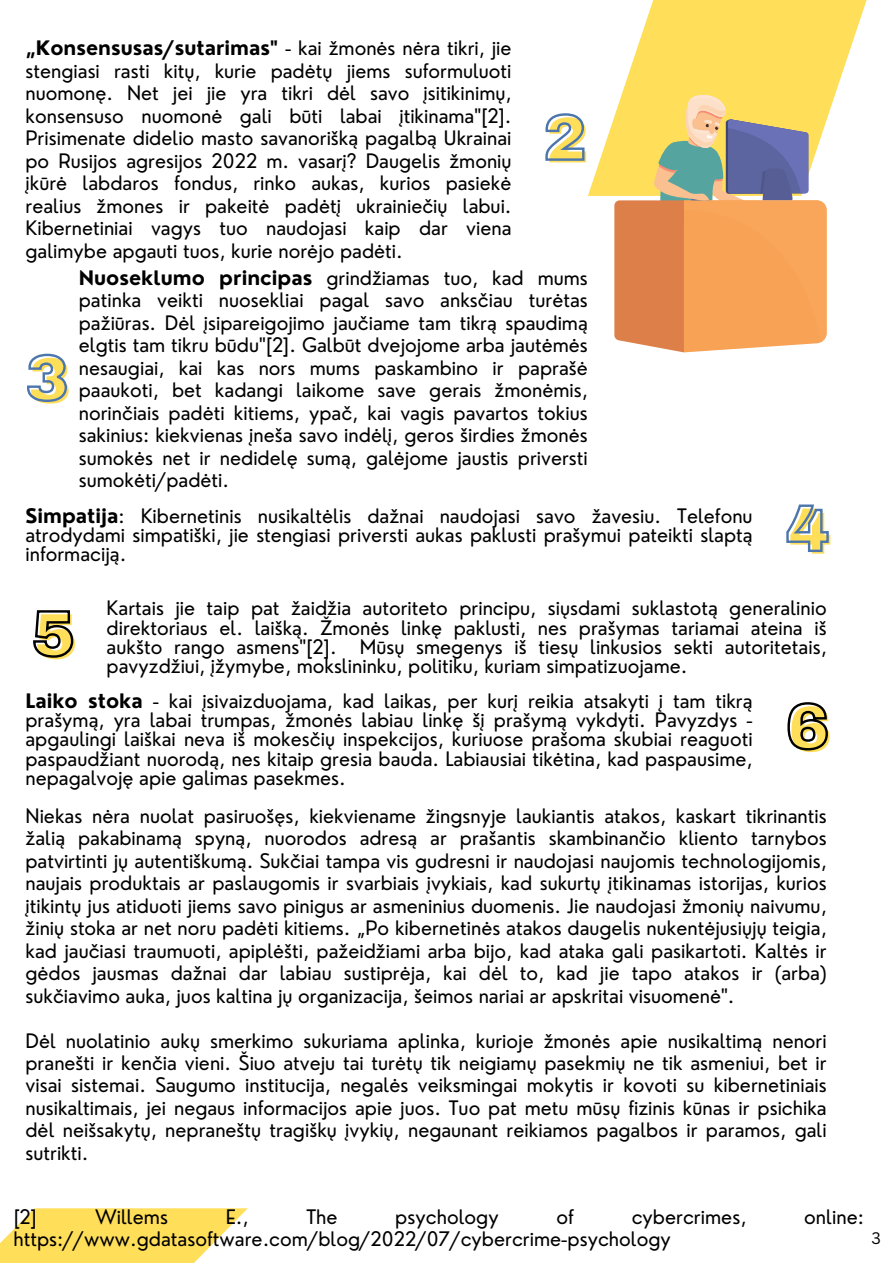
<style>
.page{position:relative;width:893px;height:1264px;background:#fff}
.page>*{position:absolute;margin:0;border:0;box-sizing:border-box;transform-origin:0 0}
.t1{font:900 64.5px "Archivo";color:#ffde59}
.t2{font:19.5px/22.5px "Nourd";color:#000;text-align:justify}
.t3{font:16.2px "Canva Sans";color:#000}
.s1{font-weight:700}
</style>
<div class="page">
<svg style="left:588px;top:0;width:279px;height:196px;fill:#ffde59"></svg>
<div style="left:0;top:1208px;width:248px;height:54px;background:#ffde59"></div>
<svg style="left:614px;top:89px;width:212px;height:263px"></svg>
<svg style="left:545px;top:113px;width:40px;height:48px"></svg>
<svg style="left:27px;top:353px;width:40px;height:49px"></svg>
<svg style="left:786px;top:504px;width:43px;height:48px"></svg>
<svg style="left:33px;top:610px;width:41px;height:48px"></svg>
<svg style="left:787px;top:702px;width:41px;height:49px"></svg>
<p class="t2" style="left:25px;top:37px;width:487px"><span class="s1">„Konsensusas/sutarimas"</span> - kai žmonės nėra tikri, jie stengiasi rasti kitų, kurie padėtų jiems suformuluoti nuomonę. Net jei jie yra tikri dėl savo įsitikinimų, konsensuso nuomonė gali būti labai įtikinama"[2].<br>Prisimenate didelio masto savanorišką pagalbą Ukrainai po Rusijos agresijos 2022 m. vasarį? Daugelis žmonių įkūrė labdaros fondus, rinko aukas, kurios pasiekė realius žmones ir pakeitė padėtį ukrainiečių labui.<br>Kibernetiniai vagys tuo naudojasi kaip dar viena galimybe apgauti tuos, kurie norėjo padėti.</p>
<p class="t2" style="left:79px;top:266px;width:510px"><span class="s1">Nuoseklumo principas</span> grindžiamas tuo, kad mums patinka veikti nuosekliai pagal savo anksčiau turėtas pažiūras. Dėl įsipareigojimo jaučiame tam tikrą spaudimą elgtis tam tikru būdu"[2]. Galbūt dvejojome arba jautėmės nesaugiai, kai kas nors mums paskambino ir paprašė paaukoti, bet kadangi laikome save gerais žmonėmis, norinčiais padėti kitiems, ypač, kai vagis pavartos tokius sakinius: kiekvienas įneša savo indėlį, geros širdies žmonės sumokės net ir nedidelę sumą, galėjome jaustis priversti sumokėti/padėti.</p>
<p class="t2" style="left:25px;top:506px;width:728px;line-height:19px"><span class="s1">Simpatija</span>: Kibernetinis nusikaltėlis dažnai naudojasi savo žavesiu. Telefonu atrodydami simpatiški, jie stengiasi priversti aukas paklusti prašymui pateikti slaptą informaciją.</p>
<p class="t1" style="left:546px;top:106px;width:44px">2</p>
<p class="t1" style="left:28px;top:346px;width:44px">3</p>
<p class="t1" style="left:788px;top:497px;width:44px">4</p>
<p class="t2" style="left:107px;top:598px;width:721px;line-height:19px">Kartais jie taip pat žaidžia autoriteto principu, siųsdami suklastotą generalinio direktoriaus el. laišką. Žmonės linkę paklusti, nes prašymas tariamai ateina iš aukšto rango asmens"[2]. Mūsų smegenys iš tiesų linkusios sekti autoritetais,</p>
<p class="t1" style="left:35px;top:602px;width:44px">5</p>
<p class="t2" style="left:107px;top:654px;width:582px">pavyzdžiui, įžymybe, mokslininku, politiku, kuriam simpatizuojame.</p>
<p class="t2" style="left:25px;top:691px;width:728px;line-height:19px"><span class="s1">Laiko stoka</span> - kai įsivaizduojama, kad laikas, per kurį reikia atsakyti į tam tikrą prašymą, yra labai trumpas, žmonės labiau linkę šį prašymą vykdyti. Pavyzdys - apgaulingi laiškai neva iš mokesčių inspekcijos, kuriuose prašoma skubiai reaguoti paspaudžiant nuorodą, nes kitaip gresia bauda. Labiausiai tikėtina, kad paspausime, nepagalvoję apie galimas pasekmes.</p>
<p class="t1" style="left:788px;top:694px;width:44px">6</p>
<p class="t2" style="left:25px;top:804px;width:802px">Niekas nėra nuolat pasiruošęs, kiekviename žingsnyje laukiantis atakos, kaskart tikrinantis žalią pakabinamą spyną, nuorodos adresą ar prašantis skambinančio kliento tarnybos patvirtinti jų autentiškumą. Sukčiai tampa vis gudresni ir naudojasi naujomis technologijomis, naujais produktais ar paslaugomis ir svarbiais įvykiais, kad sukurtų įtikinamas istorijas, kurios įtikintų jus atiduoti jiems savo pinigus ar asmeninius duomenis. Jie naudojasi žmonių naivumu, žinių stoka ar net noru padėti kitiems. „Po kibernetinės atakos daugelis nukentėjusiųjų teigia, kad jaučiasi traumuoti, apiplėšti, pažeidžiami arba bijo, kad ataka gali pasikartoti. Kaltės ir gėdos jausmas dažnai dar labiau sustiprėja, kai dėl to, kad jie tapo atakos ir (arba) sukčiavimo auka, juos kaltina jų organizacija, šeimos nariai ar apskritai visuomenė".</p>
<p class="t2" style="left:25px;top:1028px;width:802px">Dėl nuolatinio aukų smerkimo sukuriama aplinka, kurioje žmonės apie nusikaltimą nenori pranešti ir kenčia vieni. Šiuo atveju tai turėtų tik neigiamų pasekmių ne tik asmeniui, bet ir visai sistemai. Saugumo institucija, negalės veiksmingai mokytis ir kovoti su kibernetiniais nusikaltimais, jei negaus informacijos apie juos. Tuo pat metu mūsų fizinis kūnas ir psichika dėl neišsakytų, nepraneštų tragiškų įvykių, negaunant reikiamos pagalbos ir paramos, gali sutrikti.</p>
<p class="t2" style="left:13px;top:1205px;width:25px">[2]</p>
<p class="t2" style="left:95px;top:1205px;width:74px">Willems</p>
<p class="t2" style="left:226px;top:1205px;width:24px">E.,</p>
<p class="t2" style="left:306px;top:1205px;width:33px">The</p>
<p class="t2" style="left:395px;top:1205px;width:105px">psychology</p>
<p class="t2" style="left:556px;top:1205px;width:19px">of</p>
<p class="t2" style="left:631px;top:1205px;width:116px">cybercrimes,</p>
<p class="t2" style="left:804px;top:1205px;width:61px">online:</p>
<p class="t2" style="left:13px;top:1227px;width:659px">https://www.gdatasoftware.com/blog/2022/07/cybercrime-psychology</p>
<p class="t3" style="left:871px;top:1226px;width:11px">3</p>
</div>
